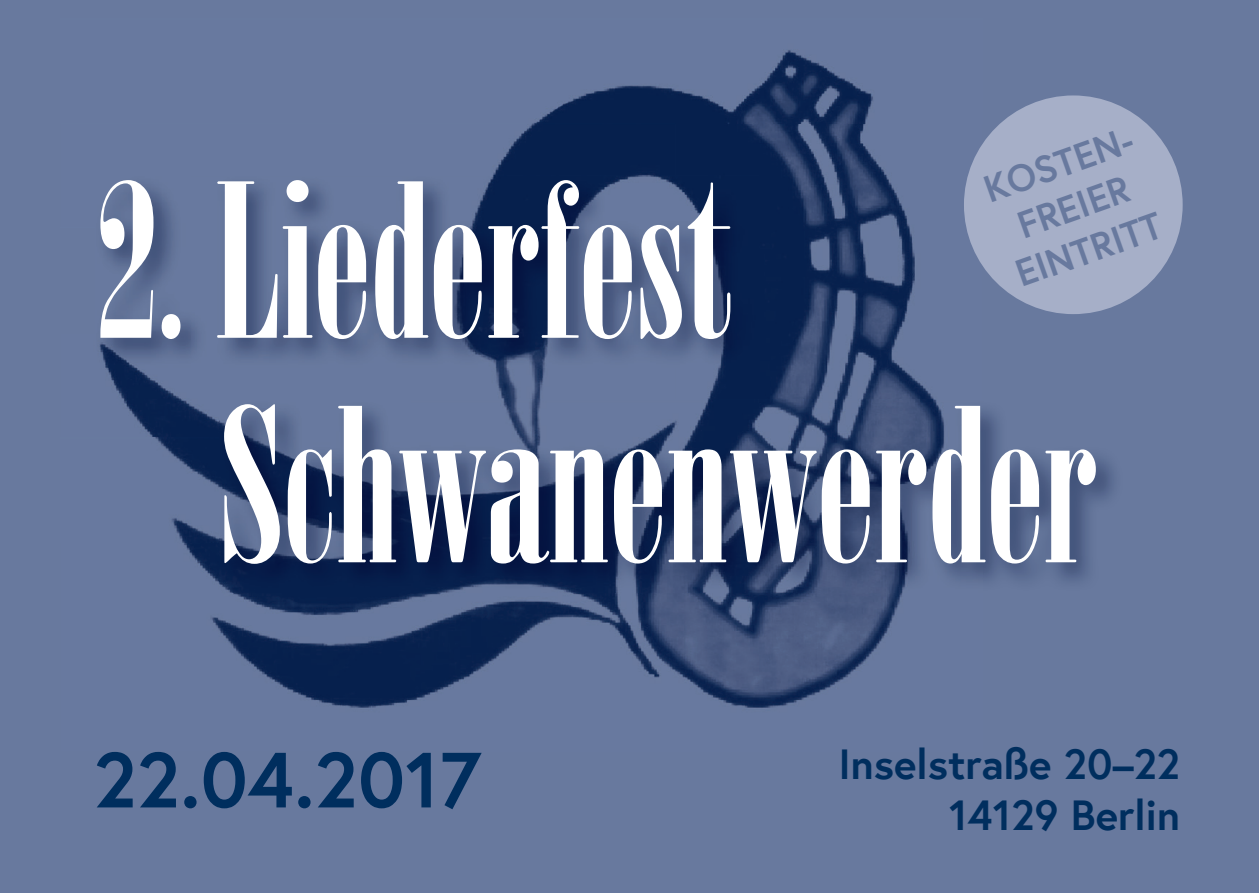
<style>
.page{position:relative;width:1259px;height:893px;background:#68799e}
.page>*{position:absolute;margin:0;border:0;box-sizing:border-box;transform-origin:0 0}
.t1{font:213px "Onyx";color:#fff}
.t2{font:700 78px "Europa";color:#002e5e}
.t3{font:700 42px/50.4px "Europa";color:#002e5e;text-align:right}
.t4{font:700 37.5px/45.3px "Europa";color:#68799e;text-align:center}
</style>
<div class="page">
<img style="left:471px;top:592px;width:432px;height:116px">
<img style="left:676px;top:123px;width:306px;height:276px">
<img style="left:536px;top:50px;width:337px;height:73px">
<img style="left:105px;top:367px;width:440px;height:70px">
<img style="left:493px;top:123px;width:183px;height:53px">
<img style="left:184px;top:543px;width:287px;height:165px">
<img style="left:155px;top:437px;width:65px;height:106px">
<img style="left:220px;top:399px;width:894px;height:193px">
<img style="left:100px;top:176px;width:659px;height:191px">
<div style="left:964px;top:95px;width:218px;height:219px;background:#a6afc8;border-radius:50%"></div>
<h1 class="t1" style="left:98px;top:139px;width:636px">2. Liederfest</h1>
<p class="t4" style="left:977px;top:167px;width:163px;rotate:-19deg">KOSTEN-<br>FREIER<br>EINTRITT</p>
<h1 class="t1" style="left:221px;top:364px;width:878px">Schwanenwerder</h1>
<h2 class="t2" style="left:94px;top:727px;width:389px">22.04.2017</h2>
<p class="t3" style="left:838px;top:738px;width:343px">Inselstraße 20–22<br>14129 Berlin</p>
</div>
